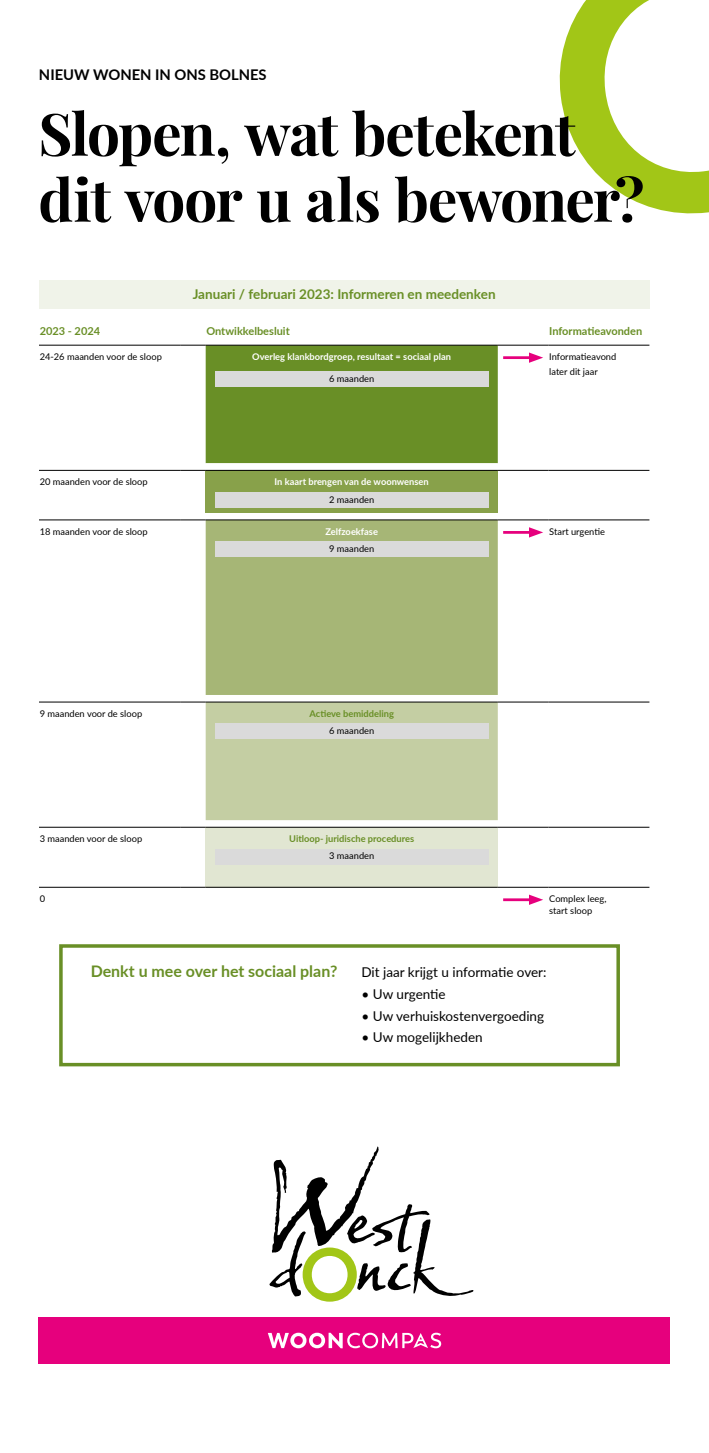
<style>
.page{position:relative;width:709px;height:1453px;background:#fff}
.page>*{position:absolute;margin:0;border:0;box-sizing:border-box;transform-origin:0 0}
.t1{font:700 58.5px/66px "Playfair Display";letter-spacing:-.03em;color:#000}
.t2{font:700 15.97px "Lato";color:#698f26}
.t3{font:700 14.75px "Lato";color:#000}
.t4{font:13.5px "Lato";color:#000}
.t5{font:700 13.5px "Lato";color:#698f26}
.t6{font:700 11px "Lato";color:#698f26}
.t7{font:9.3px/15px "Lato";color:#000}
.t8{font:700 9.3px "Lato";color:#fff}
.t9{font:700 9.3px "Lato";color:#698f26}
</style>
<div class="page">
<div style="left:39px;top:1317px;width:631px;height:47px;background:#e6007d"></div>
<svg style="left:268px;top:1332px;width:173px;height:16px"></svg>
<svg style="left:559px;top:0;width:150px;height:214px"></svg>
<svg style="left:269px;top:1146px;width:204px;height:155px"></svg>
<div style="left:59px;top:944px;width:561px;height:122px;border:4px solid #698f26"></div>
<div style="left:39px;top:280px;width:610px;height:28px;background:#f0f3e9"></div>
<svg style="left:39px;top:469px;width:610px;height:358px"></svg>
<svg style="left:206px;top:463px;width:292px;height:364px"></svg>
<div style="left:206px;top:470px;width:292px;height:43px;background:#88a14a"></div>
<div style="left:206px;top:521px;width:292px;height:174px;background:#a6b676"></div>
<div style="left:206px;top:827px;width:292px;height:60px;background:#e1e6d2"></div>
<hr style="left:39px;top:345px;width:142px;height:1px;background:#000">
<svg style="left:181px;top:345px;width:317px;height:118px;background:#769939"></svg>
<hr style="left:206px;top:345px;width:292px;height:1px;background:#000">
<hr style="left:498px;top:345px;width:50px;height:1px;background:#000">
<hr style="left:548px;top:345px;width:101px;height:1px;background:#000">
<hr style="left:39px;top:470px;width:142px;height:1px;background:#000">
<svg style="left:181px;top:470px;width:25px;height:1px"></svg>
<hr style="left:206px;top:470px;width:292px;height:1px;background:#000">
<hr style="left:498px;top:470px;width:50px;height:1px;background:#000">
<hr style="left:548px;top:470px;width:101px;height:1px;background:#000">
<hr style="left:39px;top:520px;width:142px;height:1px;background:#000">
<svg style="left:181px;top:520px;width:25px;height:1px"></svg>
<hr style="left:206px;top:520px;width:292px;height:1px;background:#000">
<hr style="left:498px;top:520px;width:50px;height:1px;background:#000">
<hr style="left:548px;top:520px;width:101px;height:1px;background:#000">
<hr style="left:39px;top:702px;width:142px;height:1px;background:#000">
<svg style="left:181px;top:702px;width:317px;height:118px;background:#c9d2ab"></svg>
<hr style="left:206px;top:702px;width:292px;height:1px;background:#000">
<hr style="left:498px;top:702px;width:50px;height:1px;background:#000">
<hr style="left:548px;top:702px;width:101px;height:1px;background:#000">
<hr style="left:39px;top:827px;width:142px;height:1px;background:#000">
<svg style="left:181px;top:827px;width:25px;height:1px"></svg>
<hr style="left:206px;top:827px;width:292px;height:1px;background:#000">
<hr style="left:498px;top:827px;width:50px;height:1px;background:#000">
<hr style="left:548px;top:827px;width:101px;height:1px;background:#000">
<hr style="left:39px;top:887px;width:142px;height:1px;background:#000">
<svg style="left:181px;top:887px;width:25px;height:1px"></svg>
<hr style="left:206px;top:887px;width:292px;height:1px;background:#000">
<hr style="left:498px;top:887px;width:50px;height:1px;background:#000">
<hr style="left:548px;top:887px;width:101px;height:1px;background:#000">
<div style="left:215px;top:371px;width:273px;height:16px;background:#dadada"></div>
<hr style="left:503px;top:356px;width:31px;height:3px;background:#e6007d">
<svg style="left:529px;top:352px;width:14px;height:11px"></svg>
<div style="left:215px;top:492px;width:273px;height:15px;background:#dadada"></div>
<div style="left:215px;top:542px;width:273px;height:15px;background:#dadada"></div>
<hr style="left:503px;top:531px;width:31px;height:3px;background:#e6007d">
<svg style="left:529px;top:527px;width:14px;height:10px"></svg>
<div style="left:215px;top:724px;width:273px;height:15px;background:#dadada"></div>
<div style="left:215px;top:849px;width:273px;height:15px;background:#dadada"></div>
<hr style="left:503px;top:898px;width:31px;height:3px;background:#e6007d">
<svg style="left:529px;top:894px;width:14px;height:11px"></svg>
<h3 class="t3" style="left:39px;top:64px;width:229px">NIEUW WONEN IN ONS BOLNES</h3>
<h1 class="t1" style="left:38px;top:96px;width:607px">Slopen, wat betekent dit voor u als bewoner?</h1>
<h3 class="t5" style="left:193px;top:284px;width:304px">Januari / februari 2023: Informeren en meedenken</h3>
<p class="t6" style="left:40px;top:322px;width:62px">2023 - 2024</p>
<p class="t6" style="left:206px;top:322px;width:85px">Ontwikkelbesluit</p>
<p class="t6" style="left:549px;top:322px;width:95px">Informatieavonden</p>
<p class="t7" style="left:40px;top:349px;width:124px">24-26 maanden voor de sloop</p>
<p class="t8" style="left:252px;top:350px;width:200px">Overleg klankbordgroep, resultaat = sociaal plan</p>
<p class="t7" style="left:329px;top:371px;width:47px">6 maanden</p>
<p class="t7" style="left:549px;top:349px;width:69px">Informatieavond later dit jaar</p>
<p class="t7" style="left:40px;top:474px;width:109px">20 maanden voor de sloop</p>
<p class="t8" style="left:275px;top:475px;width:156px">In kaart brengen van de woonwensen</p>
<p class="t7" style="left:329px;top:491px;width:47px">2 maanden</p>
<p class="t7" style="left:40px;top:523px;width:109px">18 maanden voor de sloop</p>
<p class="t8" style="left:325px;top:524px;width:54px">Zelfzoekfase</p>
<p class="t7" style="left:329px;top:541px;width:47px">9 maanden</p>
<p class="t7" style="left:40px;top:705px;width:104px">9 maanden voor de sloop</p>
<p class="t9" style="left:309px;top:707px;width:86px">Actieve bemiddeling</p>
<p class="t7" style="left:329px;top:723px;width:47px">6 maanden</p>
<p class="t7" style="left:549px;top:523px;width:57px">Start urgentie</p>
<p class="t7" style="left:40px;top:831px;width:104px">3 maanden voor de sloop</p>
<p class="t9" style="left:289px;top:832px;width:126px">Uitloop- juridische procedures</p>
<p class="t7" style="left:329px;top:848px;width:47px">3 maanden</p>
<p class="t7" style="left:40px;top:891px;width:7px">0</p>
<p class="t7" style="left:549px;top:892px;width:59px;line-height:12.2px">Complex leeg, start sloop</p>
<h2 class="t2" style="left:91px;top:959px;width:248px">Denkt u mee over het sociaal plan?</h2>
<h3 class="t4" style="left:361px;top:963px;width:186px">Dit jaar krijgt u informatie over:</h3>
<h3 class="t4" style="left:361px;top:984px;width:86px">• Uw urgentie</h3>
<h3 class="t4" style="left:361px;top:1006px;width:184px">• Uw verhuiskostenvergoeding</h3>
<h3 class="t4" style="left:361px;top:1028px;width:123px">• Uw mogelijkheden</h3>
</div>
